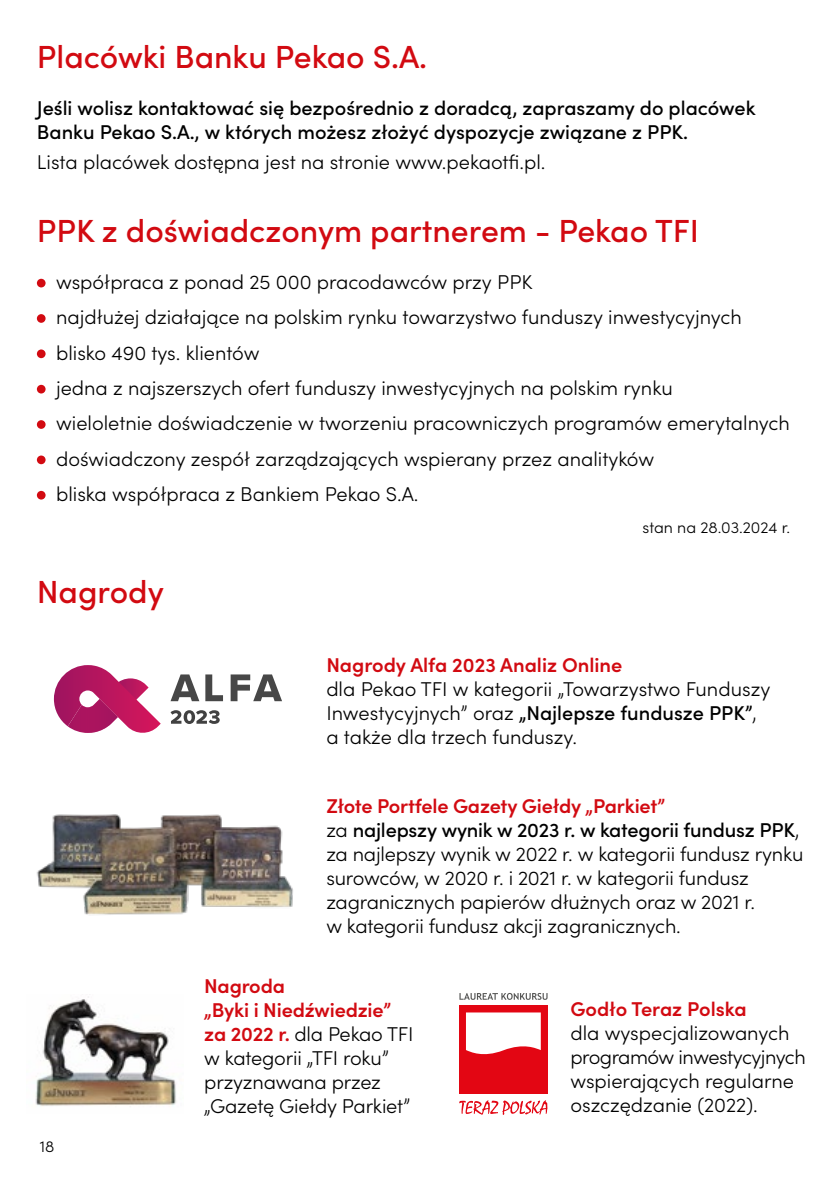
<style>
.page{position:relative;width:840px;height:1191px;background:#fff}
.page>*{position:absolute;margin:0;border:0;box-sizing:border-box;transform-origin:0 0}
.t1{font:500 32px "Sofia Pro";color:#d20a11}
.t2{font:300 20px/24px "Sofia Pro";color:#000}
.t3{font:500 20px/24px "Sofia Pro";color:#000}
.t4{font:600 20px "Sofia Pro";color:#d20a11}
.t5{font:300 16px "Sofia Pro";color:#000}
.s1{font-weight:500}
.s2{font-weight:600;color:#d20a11}
</style>
<div class="page">
<div style="left:37px;top:279px;width:9px;height:8px;background:#d20a11;border-radius:50%"></div>
<div style="left:37px;top:314px;width:9px;height:9px;background:#d20a11;border-radius:50%"></div>
<div style="left:37px;top:349px;width:9px;height:9px;background:#d20a11;border-radius:50%"></div>
<div style="left:37px;top:385px;width:9px;height:8px;background:#d20a11;border-radius:50%"></div>
<div style="left:37px;top:420px;width:9px;height:9px;background:#d20a11;border-radius:50%"></div>
<div style="left:37px;top:455px;width:9px;height:9px;background:#d20a11;border-radius:50%"></div>
<div style="left:37px;top:491px;width:9px;height:8px;background:#d20a11;border-radius:50%"></div>
<img style="left:36px;top:814px;width:257px;height:101px">
<img style="left:35px;top:996px;width:142px;height:110px">
<div style="left:459px;top:1005px;width:88px;height:89px;background:#e30613"></div>
<svg style="left:466px;top:1012px;width:74px;height:43px;background:#fbe0e2"></svg>
<svg style="left:459px;top:1100px;width:88px;height:15px"></svg>
<svg style="left:459px;top:993px;width:88px;height:6px"></svg>
<svg style="left:170px;top:674px;width:29px;height:27px"></svg>
<svg style="left:205px;top:674px;width:18px;height:27px"></svg>
<svg style="left:230px;top:674px;width:52px;height:27px"></svg>
<svg style="left:54px;top:665px;width:107px;height:68px"></svg>
<svg style="left:170px;top:710px;width:49px;height:14px"></svg>
<h1 class="t1" style="left:37px;top:34px;width:391px">Placówki Banku Pekao S.A.</h1>
<p class="t3" style="left:37px;top:95px;width:719px">Jeśli wolisz kontaktować się bezpośrednio z doradcą, zapraszamy do placówek<br>Banku Pekao S.A., w których możesz złożyć dyspozycje związane z PPK.</p>
<p class="t2" style="left:37px;top:149px;width:510px">Lista placówek dostępna jest na stronie www.pekaotfi.pl.</p>
<h1 class="t1" style="left:37px;top:207px;width:663px">PPK z doświadczonym partnerem - Pekao TFI</h1>
<p class="t2" style="left:56px;top:263px;width:735px;line-height:35.4px">współpraca z ponad 25 000 pracodawców przy PPK<br>najdłużej działające na polskim rynku towarzystwo funduszy inwestycyjnych blisko 490 tys. klientów<br>jedna z najszerszych ofert funduszy inwestycyjnych na polskim rynku<br>wieloletnie doświadczenie w tworzeniu pracowniczych programów emerytalnych doświadczony zespół zarządzających wspierany przez analityków<br>bliska współpraca z Bankiem Pekao S.A.</p>
<h1 class="t1" style="left:37px;top:568px;width:128px">Nagrody</h1>
<p class="t5" style="left:40px;top:1135px;width:16px">18</p>
<p class="t5" style="left:642px;top:516px;width:149px">stan na 28.03.2024 r.</p>
<p class="t4" style="left:326px;top:650px;width:297px">Nagrody Alfa 2023 Analiz Online</p>
<p class="t2" style="left:326px;top:676px;width:445px">dla Pekao TFI w kategorii „Towarzystwo Funduszy<br>Inwestycyjnych” oraz <span class="s1">„Najlepsze fundusze PPK”</span>, a także dla trzech funduszy.</p>
<p class="t2" style="left:326px;top:792px;width:478px"><span class="s2">Złote Portfele Gazety Giełdy „Parkiet”<br></span>za <span class="s1">najlepszy wynik w 2023 r. w kategorii fundusz PPK</span>, za najlepszy wynik w 2022 r. w kategorii fundusz rynku surowców, w 2020 r. i 2021 r. w kategorii fundusz zagranicznych papierów dłużnych oraz w 2021 r.<br>w kategorii fundusz akcji zagranicznych.</p>
<p class="t2" style="left:204px;top:972px;width:210px"><span class="s2">Nagroda<br>„Byki i Niedźwiedzie” za 2022 r.</span> dla Pekao TFI w kategorii „TFI roku” przyznawana przez „Gazetę Giełdy Parkiet”</p>
<p class="t4" style="left:570px;top:993px;width:178px">Godło Teraz Polska</p>
<p class="t2" style="left:570px;top:1019px;width:237px">dla wyspecjalizowanych programów inwestycyjnych wspierających regularne oszczędzanie (2022).</p>
</div>
